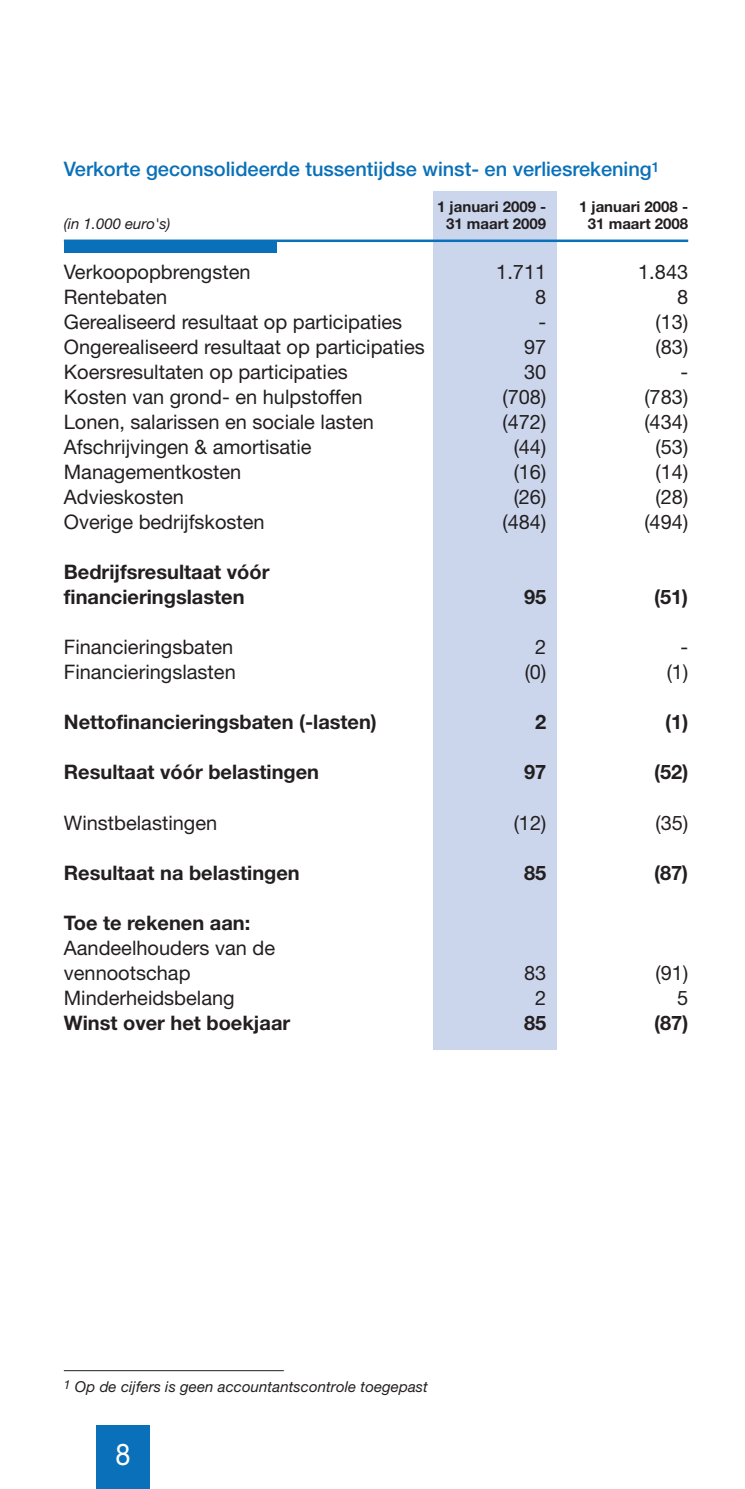
<style>
.page{position:relative;width:745px;height:1489px;background:#fff}
.page>*{position:absolute;margin:0;border:0;box-sizing:border-box;transform-origin:0 0}
.t1{font:30px "Helvetica Neue";color:#fff;scale:.9 1}
.t2{font:20px/25px "Helvetica Neue";color:#231f20}
.t3{font:700 20px/25px "Helvetica Neue";color:#231f20}
.t4{font:500 20px "Helvetica Neue";color:#0970b9}
.t5{font:italic 15px "Helvetica Neue";letter-spacing:.005em;color:#231f20}
.t6{font:700 15px "Helvetica Neue";color:#231f20}
</style>
<div class="page">
<div style="left:432px;top:191px;width:124px;height:858px;background:#cbd6ed"></div>
<hr style="left:64px;top:1370px;width:219px;height:1px;background:#231f20">
<div style="left:96px;top:1424px;width:54px;height:64px;background:#0970b9"></div>
<div style="left:64px;top:241px;width:212px;height:12px;background:#0970b9"></div>
<hr style="left:64px;top:239px;width:623px;height:3px;background:#0970b9">
<p class="t4" style="left:64px;top:162px;width:597px">Verkorte geconsolideerde tussentijdse winst- en verliesrekening<sup>1</sup></p>
<p class="t6" style="left:437px;top:201px;width:111px">1 januari 2009 -</p>
<p class="t6" style="left:578px;top:201px;width:111px">1 januari 2008 -</p>
<p class="t5" style="left:64px;top:218px;width:108px">(in 1.000 euro's)</p>
<p class="t6" style="left:445px;top:218px;width:102px">31 maart 2009</p>
<p class="t6" style="left:587px;top:218px;width:102px">31 maart 2008</p>
<p class="t2" style="left:64px;top:261px;width:188px">Verkoopopbrengsten</p>
<p class="t2" style="left:496px;top:261px;width:51px">1.711</p>
<p class="t2" style="left:637px;top:261px;width:52px">1.843</p>
<p class="t2" style="left:64px;top:286px;width:105px">Rentebaten</p>
<p class="t2" style="left:535px;top:286px;width:13px">8</p>
<p class="t2" style="left:676px;top:286px;width:13px">8</p>
<p class="t2" style="left:64px;top:311px;width:340px">Gerealiseerd resultaat op participaties</p>
<p class="t2" style="left:538px;top:311px;width:9px">-</p>
<p class="t2" style="left:655px;top:311px;width:34px">(13)</p>
<p class="t2" style="left:64px;top:336px;width:362px">Ongerealiseerd resultaat op participaties</p>
<p class="t2" style="left:523px;top:336px;width:24px">97</p>
<p class="t2" style="left:655px;top:336px;width:34px">(83)</p>
<p class="t2" style="left:64px;top:361px;width:285px">Koersresultaten op participaties</p>
<p class="t2" style="left:523px;top:361px;width:24px">30</p>
<p class="t2" style="left:680px;top:361px;width:9px">-</p>
<p class="t2" style="left:64px;top:386px;width:300px">Kosten van grond- en hulpstoffen</p>
<p class="t2" style="left:502px;top:386px;width:45px">(708)</p>
<p class="t2" style="left:644px;top:386px;width:45px">(783)</p>
<p class="t2" style="left:64px;top:411px;width:311px">Lonen, salarissen en sociale lasten</p>
<p class="t2" style="left:502px;top:411px;width:45px">(472)</p>
<p class="t2" style="left:644px;top:411px;width:45px">(434)</p>
<p class="t2" style="left:64px;top:436px;width:249px">Afschrijvingen &amp; amortisatie</p>
<p class="t2" style="left:513px;top:436px;width:34px">(44)</p>
<p class="t2" style="left:655px;top:436px;width:34px">(53)</p>
<p class="t2" style="left:64px;top:461px;width:179px">Managementkosten</p>
<p class="t2" style="left:513px;top:461px;width:34px">(16)</p>
<p class="t2" style="left:655px;top:461px;width:34px">(14)</p>
<p class="t2" style="left:64px;top:486px;width:121px">Advieskosten</p>
<p class="t2" style="left:513px;top:486px;width:34px">(26)</p>
<p class="t2" style="left:655px;top:486px;width:34px">(28)</p>
<p class="t2" style="left:64px;top:511px;width:202px">Overige bedrijfskosten</p>
<p class="t2" style="left:502px;top:511px;width:45px">(484)</p>
<p class="t2" style="left:644px;top:511px;width:45px">(494)</p>
<p class="t3" style="left:64px;top:561px;width:207px">Bedrijfsresultaat vóór financieringslasten</p>
<p class="t3" style="left:523px;top:586px;width:24px">95</p>
<p class="t3" style="left:653px;top:586px;width:36px">(51)</p>
<p class="t2" style="left:64px;top:636px;width:171px">Financieringsbaten</p>
<p class="t2" style="left:535px;top:636px;width:13px">2</p>
<p class="t2" style="left:680px;top:636px;width:9px">-</p>
<p class="t2" style="left:64px;top:661px;width:173px">Financieringslasten</p>
<p class="t2" style="left:524px;top:661px;width:23px">(0)</p>
<p class="t2" style="left:666px;top:661px;width:23px">(1)</p>
<p class="t3" style="left:64px;top:711px;width:314px">Nettofinancieringsbaten (-lasten)</p>
<p class="t3" style="left:535px;top:711px;width:13px">2</p>
<p class="t3" style="left:664px;top:711px;width:24px">(1)</p>
<p class="t3" style="left:64px;top:761px;width:256px">Resultaat vóór belastingen</p>
<p class="t3" style="left:523px;top:761px;width:24px">97</p>
<p class="t3" style="left:653px;top:761px;width:36px">(52)</p>
<p class="t2" style="left:64px;top:811px;width:155px">Winstbelastingen</p>
<p class="t2" style="left:513px;top:811px;width:34px">(12)</p>
<p class="t2" style="left:655px;top:811px;width:34px">(35)</p>
<p class="t3" style="left:64px;top:861px;width:237px">Resultaat na belastingen</p>
<p class="t3" style="left:523px;top:861px;width:24px">85</p>
<p class="t3" style="left:653px;top:861px;width:36px">(87)</p>
<p class="t3" style="left:64px;top:911px;width:188px">Toe te rekenen aan:</p>
<p class="t2" style="left:64px;top:936px;width:213px">Aandeelhouders van de vennootschap</p>
<p class="t2" style="left:523px;top:961px;width:24px">83</p>
<p class="t2" style="left:655px;top:961px;width:34px">(91)</p>
<p class="t2" style="left:64px;top:986px;width:172px">Minderheidsbelang</p>
<p class="t2" style="left:535px;top:986px;width:13px">2</p>
<p class="t2" style="left:676px;top:986px;width:13px">5</p>
<p class="t3" style="left:64px;top:1011px;width:228px">Winst over het boekjaar</p>
<p class="t3" style="left:523px;top:1011px;width:24px">85</p>
<p class="t3" style="left:653px;top:1011px;width:36px">(87)</p>
<p class="t5" style="left:64px;top:1381px;width:365px"><sup>1</sup> Op de cijfers is geen accountantscontrole toegepast</p>
<h1 class="t1" style="left:115px;top:1443px;width:18px">8</h1>
</div>
